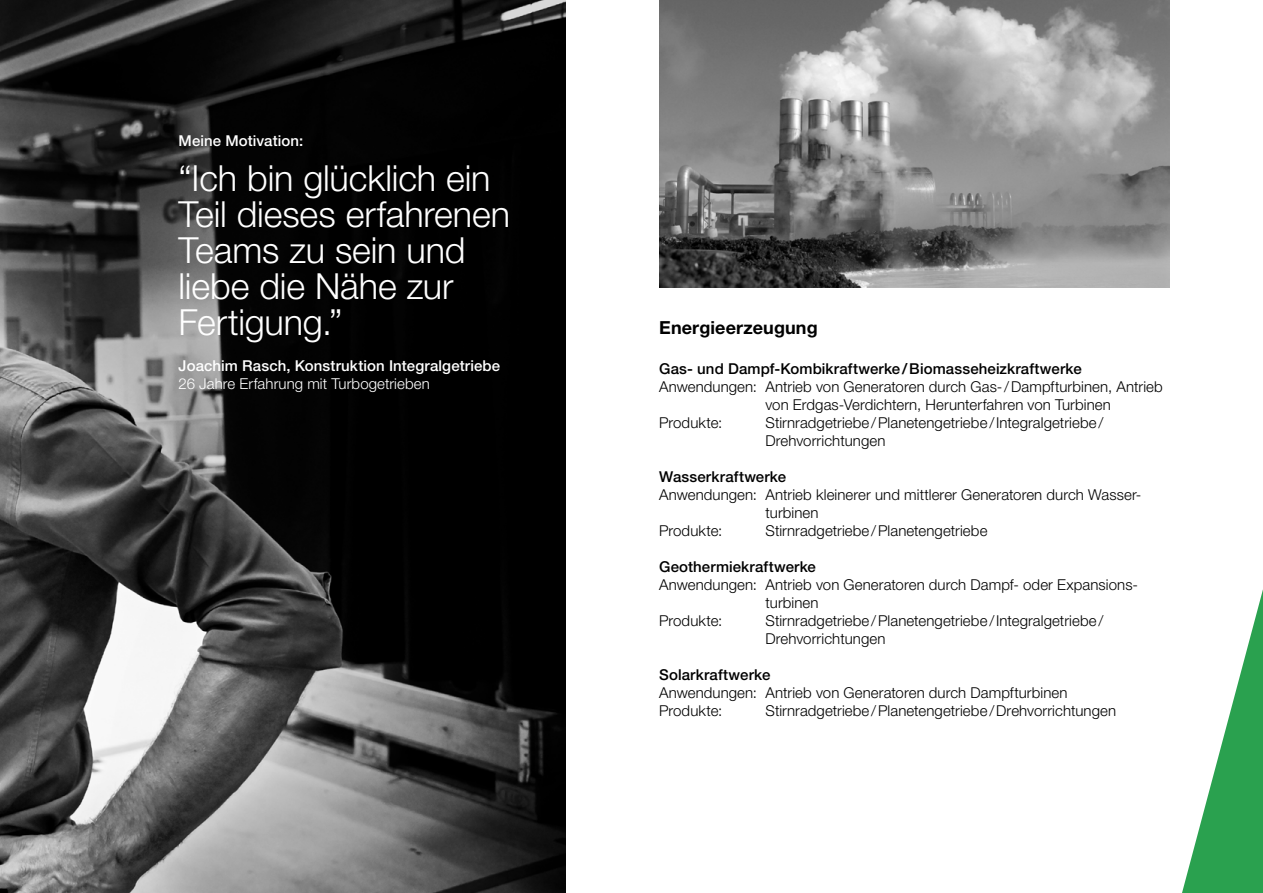
<style>
.page{position:relative;width:1263px;height:893px;background:#fff}
.page>*{position:absolute;margin:0;border:0;box-sizing:border-box;transform-origin:0 0}
.t1{font:300 36px/36px "Helvetica Neue LT Std";letter-spacing:-.005em;color:#fff}
.t2{font:700 18px "Helvetica Neue LT Std";letter-spacing:.005em;color:#000}
.t3{font:300 15px/18px "Helvetica Neue LT Std";letter-spacing:.005em;color:#000}
.t4{font:500 15px "Helvetica Neue LT Std";letter-spacing:.01em;color:#000}
.t5{font:500 15px "Helvetica Neue LT Std";letter-spacing:.005em;color:#fff}
.t6{font:300 15px "Helvetica Neue LT Std";letter-spacing:.005em;color:#fff}
</style>
<div class="page">
<img style="left:0;top:0;width:566px;height:893px">
<img style="left:659px;top:0;width:510px;height:287px">
<svg style="left:1182px;top:589px;width:81px;height:304px"></svg>
<p class="t5" style="left:179px;top:132px;width:126px">Meine Motivation:</p>
<h1 class="t1" style="left:179px;top:159px;width:333px">“Ich bin glücklich ein<br>Teil dieses erfahrenen<br>Teams zu sein und liebe die Nähe zur<br>Fertigung.”</h1>
<p class="t5" style="left:179px;top:356px;width:323px">Joachim Rasch, Konstruktion Integralgetriebe</p>
<p class="t6" style="left:179px;top:374px;width:253px">26 Jahre Erfahrung mit Turbogetrieben</p>
<p class="t2" style="left:659px;top:317px;width:160px">Energieerzeugung</p>
<p class="t4" style="left:659px;top:359px;width:424px">Gas- und Dampf-Kombikraftwerke/Biomasseheizkraftwerke</p>
<p class="t3" style="left:659px;top:377px;width:505px">Anwendungen: Antrieb von Generatoren durch Gas-/Dampfturbinen, Antrieb</p>
<p class="t3" style="left:765px;top:395px;width:347px">von Erdgas-Verdichtern, Herunterfahren von Turbinen</p>
<p class="t3" style="left:659px;top:413px;width:65px">Produkte:</p>
<p class="t3" style="left:765px;top:413px;width:339px">Stirnradgetriebe/Planetengetriebe/Integralgetriebe/<br>Drehvorrichtungen</p>
<p class="t4" style="left:659px;top:467px;width:128px">Wasserkraftwerke</p>
<p class="t3" style="left:659px;top:485px;width:484px">Anwendungen: Antrieb kleinerer und mittlerer Generatoren durch Wasser-</p>
<p class="t3" style="left:765px;top:503px;width:55px">turbinen</p>
<p class="t3" style="left:659px;top:521px;width:65px">Produkte:</p>
<p class="t3" style="left:765px;top:521px;width:223px">Stirnradgetriebe/Planetengetriebe</p>
<p class="t4" style="left:659px;top:557px;width:158px">Geothermiekraftwerke</p>
<p class="t3" style="left:659px;top:575px;width:480px">Anwendungen: Antrieb von Generatoren durch Dampf- oder Expansions-</p>
<p class="t3" style="left:765px;top:593px;width:55px">turbinen</p>
<p class="t3" style="left:659px;top:611px;width:65px">Produkte:</p>
<p class="t3" style="left:765px;top:611px;width:339px">Stirnradgetriebe/Planetengetriebe/Integralgetriebe/<br>Drehvorrichtungen</p>
<p class="t4" style="left:659px;top:665px;width:113px">Solarkraftwerke</p>
<p class="t3" style="left:659px;top:683px;width:410px">Anwendungen: Antrieb von Generatoren durch Dampfturbinen<br>Produkte:</p>
<p class="t3" style="left:765px;top:701px;width:352px">Stirnradgetriebe/Planetengetriebe/Drehvorrichtungen</p>
</div>
